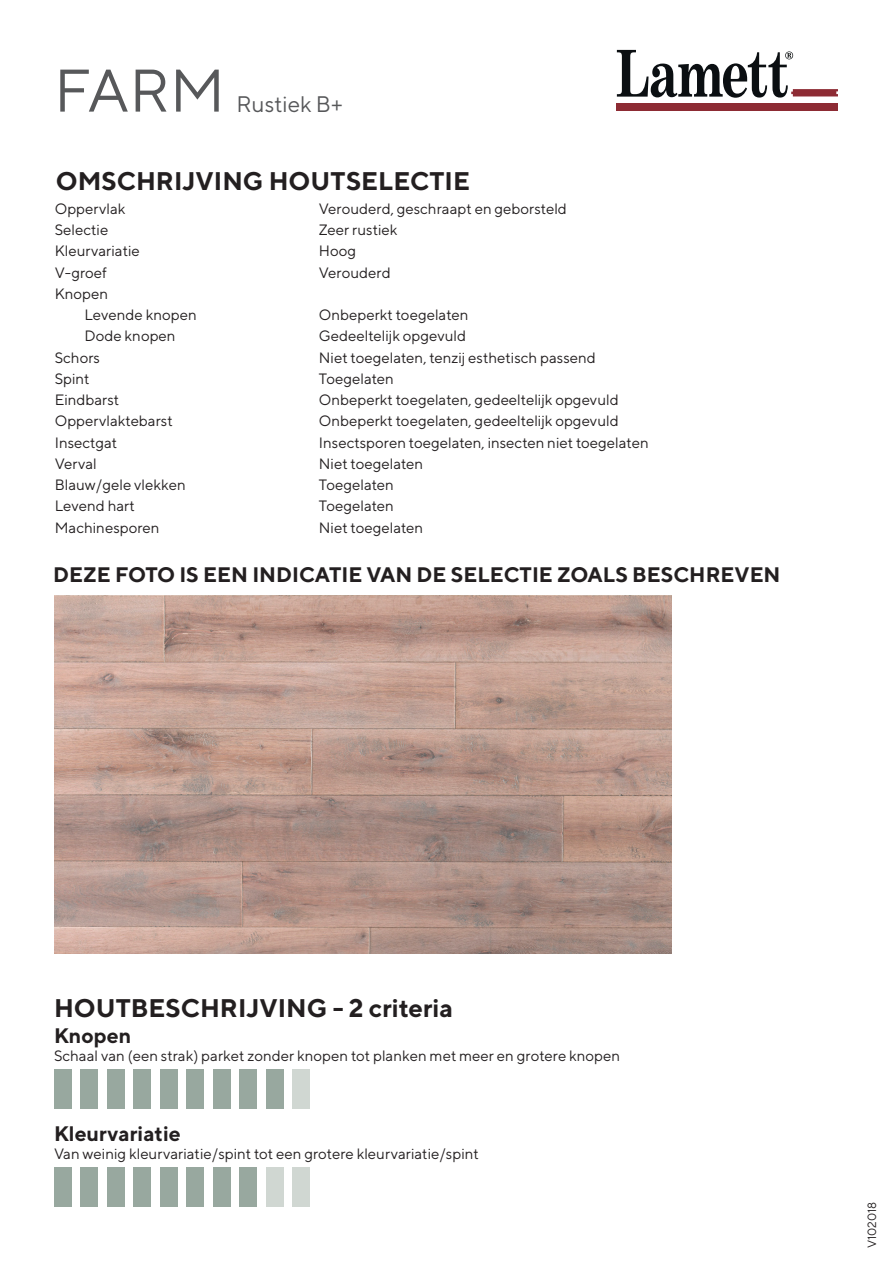
<style>
.page{position:relative;width:893px;height:1263px;background:#fff}
.page>*{position:absolute;margin:0;border:0;box-sizing:border-box;transform-origin:0 0}
.t1{font:60px "TT Norms";color:#57585a}
.Table_text{font:700 25.5px "TT Norms";color:#231f20}
.t2{font:22.5px "TT Norms";color:#57585a}
.Table_text-2{font:700 21px "TT Norms";color:#231f20}
.Table_text-3{font:15px "TT Norms";color:#231f20}
.t3{font:12px "TT Norms";color:#231f20}
</style>
<div class="page">
<div style="left:616px;top:104px;width:222px;height:7px;background:#8d2b34"></div>
<svg style="left:617px;top:50px;width:221px;height:48px"></svg>
<img style="left:55px;top:596px;width:617px;height:358px">
<div style="left:54px;top:1069px;width:18px;height:39px;background:#98a89f"></div>
<div style="left:54px;top:1167px;width:18px;height:40px;background:#98a89f"></div>
<div style="left:80px;top:1069px;width:18px;height:39px;background:#98a89f"></div>
<div style="left:80px;top:1167px;width:18px;height:40px;background:#98a89f"></div>
<div style="left:107px;top:1069px;width:18px;height:39px;background:#98a89f"></div>
<div style="left:107px;top:1167px;width:18px;height:40px;background:#98a89f"></div>
<div style="left:133px;top:1069px;width:18px;height:39px;background:#98a89f"></div>
<div style="left:133px;top:1167px;width:18px;height:40px;background:#98a89f"></div>
<div style="left:160px;top:1069px;width:18px;height:39px;background:#98a89f"></div>
<div style="left:160px;top:1167px;width:18px;height:40px;background:#98a89f"></div>
<div style="left:186px;top:1069px;width:18px;height:39px;background:#98a89f"></div>
<div style="left:186px;top:1167px;width:18px;height:40px;background:#98a89f"></div>
<div style="left:213px;top:1069px;width:18px;height:39px;background:#98a89f"></div>
<div style="left:213px;top:1167px;width:18px;height:40px;background:#98a89f"></div>
<div style="left:239px;top:1069px;width:18px;height:39px;background:#98a89f"></div>
<div style="left:239px;top:1167px;width:18px;height:40px;background:#98a89f"></div>
<div style="left:265px;top:1069px;width:18px;height:39px;background:#98a89f"></div>
<div style="left:265px;top:1167px;width:18px;height:40px;background:#d0d7d2"></div>
<div style="left:292px;top:1069px;width:18px;height:39px;background:#d0d7d2"></div>
<div style="left:292px;top:1167px;width:18px;height:40px;background:#d0d7d2"></div>
<p class="t1" style="left:54px;top:54px;width:172px">FARM</p>
<p class="t2" style="left:236px;top:90px;width:108px">Rustiek B+</p>
<p class="Table_text" style="left:56px;top:165px;width:416px">OMSCHRIJVING HOUTSELECTIE</p>
<p class="Table_text-3" style="left:55px;top:199px;width:72px">Oppervlak</p>
<p class="Table_text-3" style="left:319px;top:199px;width:250px">Verouderd, geschraapt en geborsteld</p>
<p class="Table_text-3" style="left:55px;top:221px;width:55px">Selectie</p>
<p class="Table_text-3" style="left:319px;top:221px;width:80px">Zeer rustiek</p>
<p class="Table_text-3" style="left:55px;top:242px;width:87px">Kleurvariatie</p>
<p class="Table_text-3" style="left:319px;top:242px;width:39px">Hoog</p>
<p class="Table_text-3" style="left:55px;top:263px;width:54px">V-groef</p>
<p class="Table_text-3" style="left:319px;top:263px;width:73px">Verouderd</p>
<p class="Table_text-3" style="left:55px;top:284px;width:55px">Knopen</p>
<p class="Table_text-3" style="left:85px;top:306px;width:114px">Levende knopen</p>
<p class="Table_text-3" style="left:319px;top:306px;width:151px">Onbeperkt toegelaten</p>
<p class="Table_text-3" style="left:85px;top:327px;width:93px">Dode knopen</p>
<p class="Table_text-3" style="left:319px;top:327px;width:149px">Gedeeltelijk opgevuld</p>
<p class="Table_text-3" style="left:55px;top:348px;width:47px">Schors</p>
<p class="Table_text-3" style="left:319px;top:348px;width:278px">Niet toegelaten, tenzij esthetisch passend</p>
<p class="Table_text-3" style="left:55px;top:369px;width:36px">Spint</p>
<p class="Table_text-3" style="left:319px;top:369px;width:76px">Toegelaten</p>
<p class="Table_text-3" style="left:55px;top:391px;width:66px">Eindbarst</p>
<p class="Table_text-3" style="left:319px;top:391px;width:301px">Onbeperkt toegelaten, gedeeltelijk opgevuld</p>
<p class="Table_text-3" style="left:55px;top:412px;width:120px">Oppervlaktebarst</p>
<p class="Table_text-3" style="left:319px;top:412px;width:301px">Onbeperkt toegelaten, gedeeltelijk opgevuld</p>
<p class="Table_text-3" style="left:55px;top:433px;width:64px">Insectgat</p>
<p class="Table_text-3" style="left:319px;top:433px;width:331px">Insectsporen toegelaten, insecten niet toegelaten</p>
<p class="Table_text-3" style="left:55px;top:454px;width:44px">Verval</p>
<p class="Table_text-3" style="left:319px;top:454px;width:106px">Niet toegelaten</p>
<p class="Table_text-3" style="left:55px;top:476px;width:133px">Blauw/gele vlekken</p>
<p class="Table_text-3" style="left:319px;top:476px;width:76px">Toegelaten</p>
<p class="Table_text-3" style="left:55px;top:497px;width:82px">Levend hart</p>
<p class="Table_text-3" style="left:319px;top:497px;width:76px">Toegelaten</p>
<p class="Table_text-3" style="left:55px;top:518px;width:106px">Machinesporen</p>
<p class="Table_text-3" style="left:319px;top:518px;width:106px">Niet toegelaten</p>
<p class="Table_text-2" style="left:53px;top:561px;width:729px">DEZE FOTO IS EEN INDICATIE VAN DE SELECTIE ZOALS BESCHREVEN</p>
<p class="Table_text" style="left:54px;top:992px;width:401px">HOUTBESCHRIJVING - 2 criteria</p>
<p class="Table_text-2" style="left:54px;top:1022px;width:79px">Knopen</p>
<p class="Table_text-3" style="left:54px;top:1046px;width:568px">Schaal van (een strak) parket zonder knopen tot planken met meer en grotere knopen</p>
<p class="Table_text-2" style="left:54px;top:1120px;width:128px">Kleurvariatie</p>
<p class="Table_text-3" style="left:54px;top:1144px;width:426px">Van weinig kleurvariatie/spint tot een grotere kleurvariatie/spint</p>
<p class="t3" style="left:865px;top:1248px;width:48px;rotate:-90deg">V102018</p>
</div>
